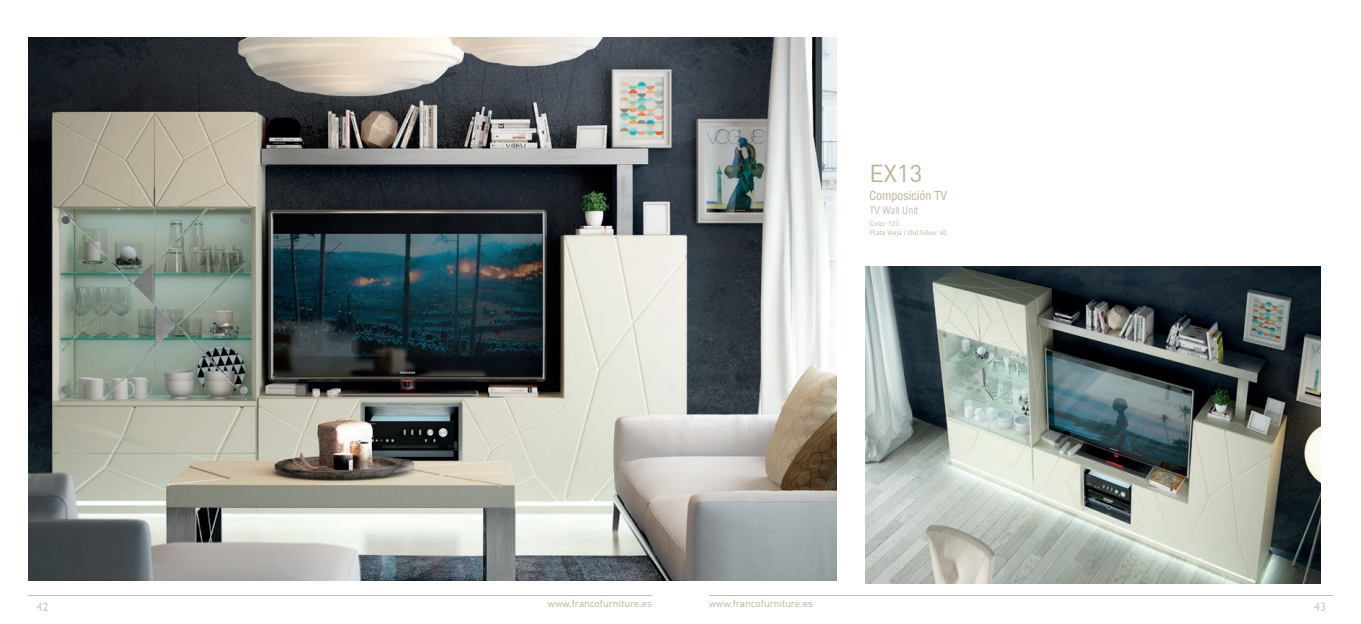
<style>
.page{position:relative;width:1361px;height:624px;background:#fff}
.page>*{position:absolute;margin:0;border:0;box-sizing:border-box;transform-origin:0 0}
.t1{font:24px "DIN";color:#bcb197}
.t2{font:condensed 12px "Helvetica";color:#bcb197}
.t3{font:12px "Humanist 521 BT";color:#bcb197}
.t4{font:10px "DIN";color:#bcb197}
.t5{font:condensed 10px "Helvetica";color:#bcbdc0}
.t6{font:7px/8.4px "DIN";color:#bcb197}
</style>
<div class="page">
<hr style="left:28px;top:595px;width:624px;height:1px;background:#bcbdc0">
<hr style="left:709px;top:595px;width:623px;height:1px;background:#bcbdc0">
<img style="left:28px;top:37px;width:808px;height:543px">
<img style="left:865px;top:266px;width:455px;height:317px">
<h1 class="t1" style="left:869px;top:159px;width:54px">EX13</h1>
<p class="t2" style="left:869px;top:188px;width:79px">Composición TV</p>
<p class="t5" style="left:869px;top:203px;width:50px">TV Wall Unit</p>
<p class="t6" style="left:869px;top:219px;width:79px">Color 123<br>Plata Vieja / Old Silver 40</p>
<p class="t3" style="left:36px;top:599px;width:14px">42</p>
<p class="t4" style="left:548px;top:597px;width:106px">www.francofurniture.es</p>
<p class="t4" style="left:709px;top:597px;width:106px">www.francofurniture.es</p>
<p class="t3" style="left:1314px;top:599px;width:14px">43</p>
</div>
